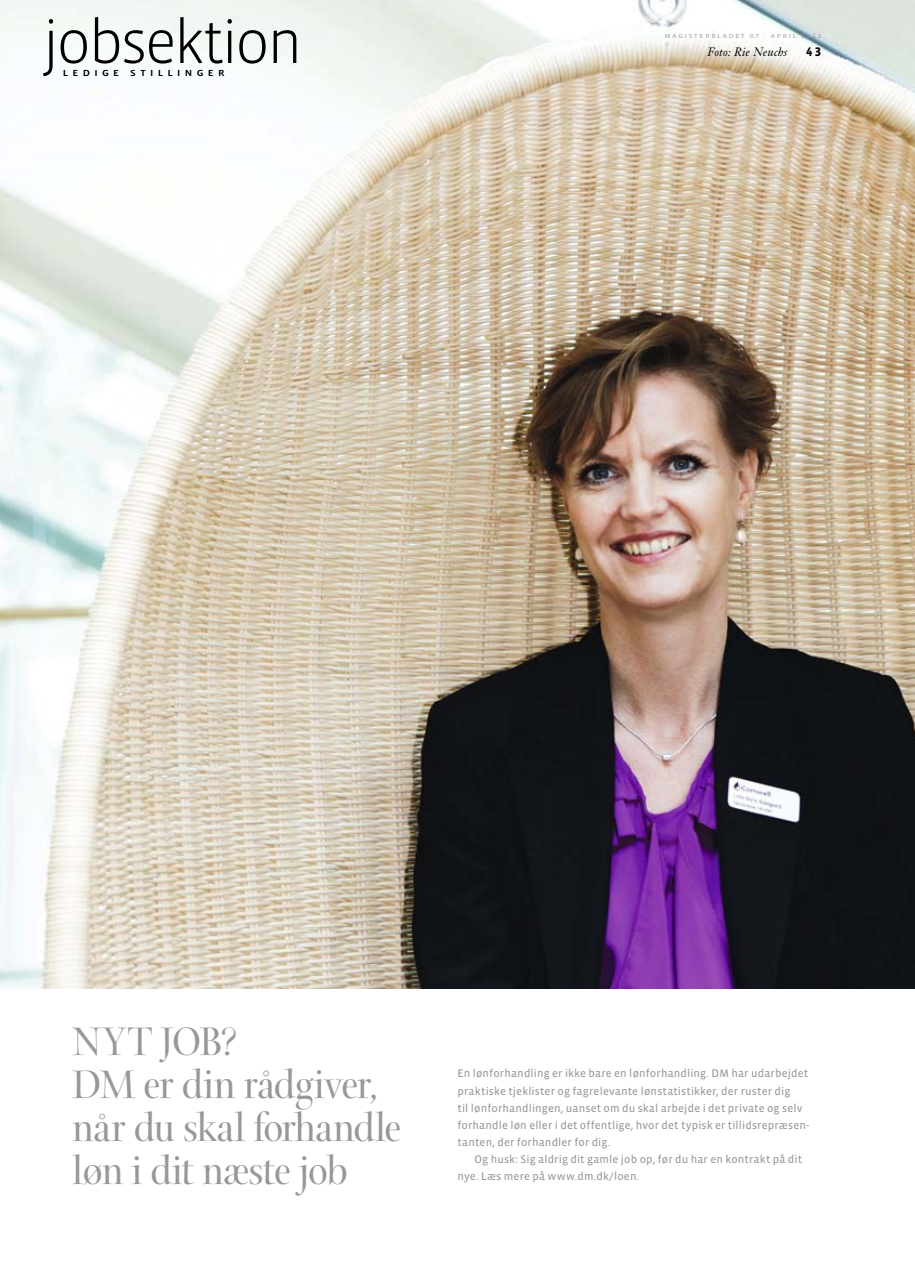
<style>
.page{position:relative;width:915px;height:1263px;background:#fff}
.page>*{position:absolute;margin:0;border:0;box-sizing:border-box;transform-origin:0 0}
.t1{font:300 61.65px "Vista Sans OT";letter-spacing:-.05em;color:#000}
.t2{font:43.05px/43px "Arepo";letter-spacing:-.025em;color:#979898}
.t3{font:700 12.75px "Vista Sans OT";color:#000}
.t4{font:italic 12px "Janson Text";letter-spacing:.005em;color:#000}
.t5{font:11.25px/17.1px "Vista Sans OT";letter-spacing:.015em;color:#979898}
.t6{font:500 9px "Vista Sans OT";letter-spacing:.4em;color:#000;scale:1.2 1}
.t7{font:6px "Vista Sans OT";letter-spacing:.25em;color:#979898;scale:1.2 1}
</style>
<div class="page">
<img style="left:0;top:0;width:914px;height:988px">
<h1 class="t1" style="left:43px;top:12px;width:262px">jobsektion</h1>
<p class="t6" style="left:63px;top:68px;width:136px">LEDIGE STILLINGER</p>
<p class="t7" style="left:664px;top:33px;width:132px">MAGISTERBLADET 07 · APRIL 2012</p>
<p class="t3" style="left:805px;top:47px;width:17px">43</p>
<p class="t4" style="left:707px;top:47px;width:81px">Foto: Rie Neuchs</p>
<h2 class="t2" style="left:72px;top:1026px;width:330px">NYT JOB?<br>DM er din rådgiver, når du skal forhandle løn i dit næste job</h2>
<p class="t5" style="left:457px;top:1065px;width:353px">En lønforhandling er ikke bare en lønforhandling. DM har udarbejdet praktiske tjeklister og fagrelevante lønstatistikker, der ruster dig<br>til lønforhandlingen, uanset om du skal arbejde i det private og selv forhandle løn eller i det offentlige, hvor det typisk er tillidsrepræsen&shy;tanten, der forhandler for dig.</p>
<p class="t5" style="left:457px;top:1151px;width:346px;text-indent:17px">Og husk: Sig aldrig dit gamle job op, før du har en kontrakt på dit nye. Læs mere på www.dm.dk/loen.</p>
</div>
